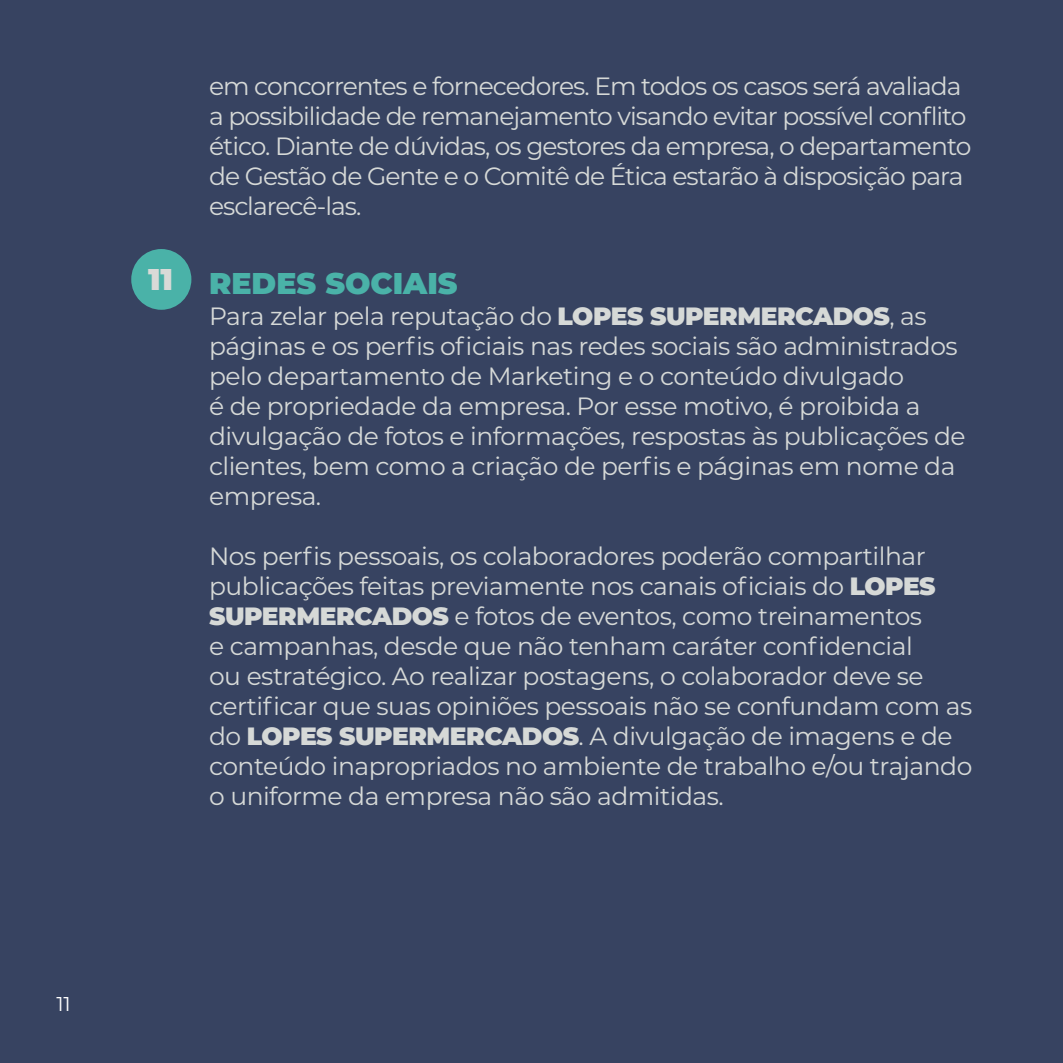
<style>
.page{position:relative;width:1063px;height:1063px;background:#374361}
.page>*{position:absolute;margin:0;border:0;box-sizing:border-box;transform-origin:0 0}
.t1{font:900 30px "Montserrat";color:#4ab2a8}
.t2{font:25px/30px "Montserrat";letter-spacing:-.02em;color:#d6d9d7}
.t3{font:25px/30px "Montserrat";letter-spacing:-.04em;color:#d6d9d7}
.t4{font:20px "Montserrat";color:#fff}
.s1{color:#d9dad7}
.s2{font-weight:900}
</style>
<div class="page">
<div style="left:131px;top:249px;width:60px;height:61px;background:#4ab2a8;border-radius:50%"></div>
<p class="t4" style="left:56px;top:991px;width:16px">11</p>
<p class="t3" style="left:209px;top:70px;width:764px">em concorrentes e fornecedores. Em todos os casos será avaliada a possibilidade de remanejamento visando evitar possível conflito ético. Diante de dúvidas, os gestores da empresa, o departamento de Gestão de Gente e o Comitê de Ética estarão à disposição para esclarecê-las.</p>
<p class="t1" style="left:148px;top:261px;width:311px"><span class="s1">11</span> REDES SOCIAIS</p>
<p class="t2" style="left:209px;top:300px;width:758px">Para zelar pela reputação do <span class="s2">LOPES SUPERMERCADOS</span>, as páginas e os perfis oficiais nas redes sociais são administrados pelo departamento de Marketing e o conteúdo divulgado<br>é de propriedade da empresa. Por esse motivo, é proibida a divulgação de fotos e informações, respostas às publicações de clientes, bem como a criação de perfis e páginas em nome da empresa.</p>
<p class="t2" style="left:209px;top:540px;width:765px">Nos perfis pessoais, os colaboradores poderão compartilhar publicações feitas previamente nos canais oficiais do <span class="s2">LOPES SUPERMERCADOS</span> e fotos de eventos, como treinamentos<br>e campanhas, desde que não tenham caráter confidencial<br>ou estratégico. Ao realizar postagens, o colaborador deve se certificar que suas opiniões pessoais não se confundam com as do <span class="s2">LOPES SUPERMERCADOS</span>. A divulgação de imagens e de conteúdo inapropriados no ambiente de trabalho e/ou trajando o uniforme da empresa não são admitidas.</p>
</div>
